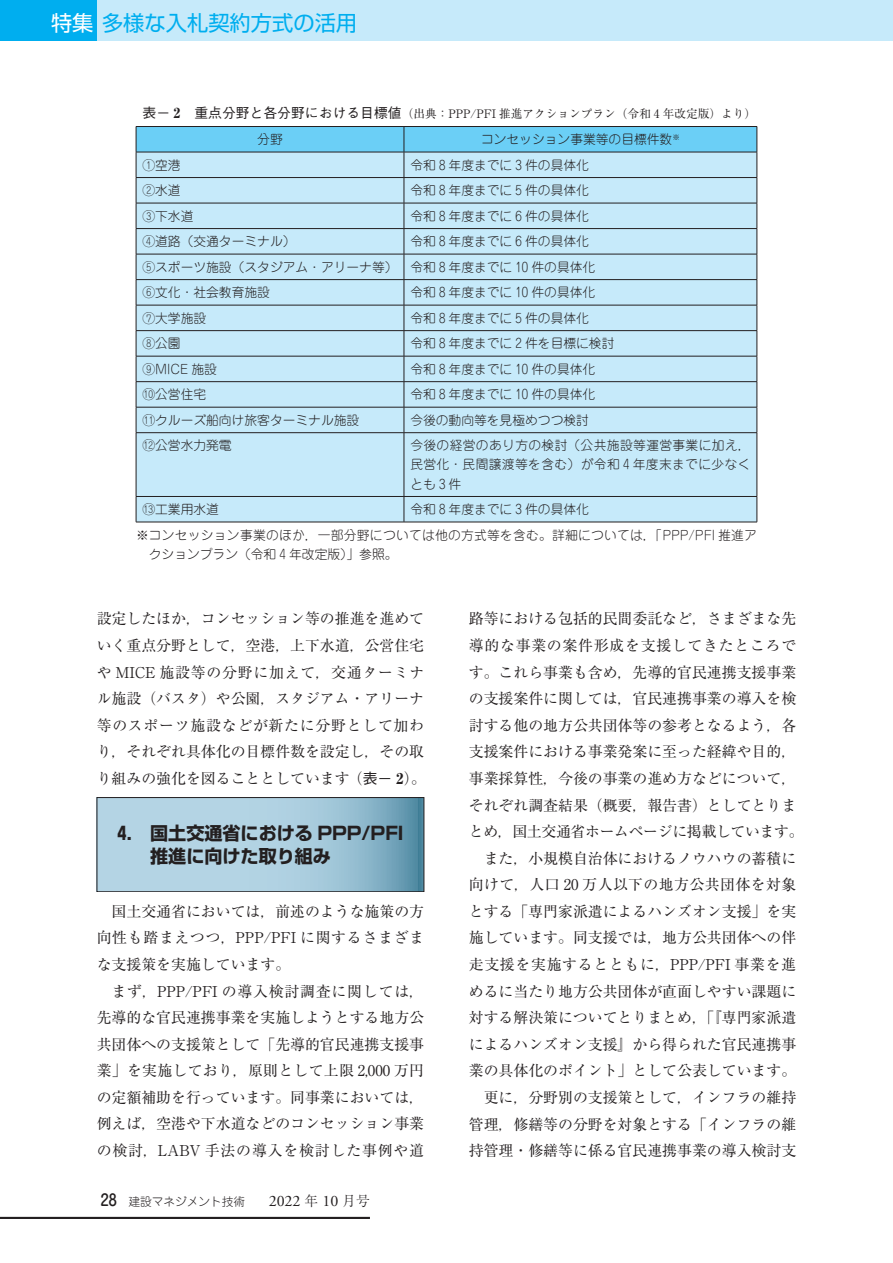
<style>
.page{position:relative;width:893px;height:1263px;background:#fff}
.page>*{position:absolute;margin:0;border:0;box-sizing:border-box;transform-origin:0 0}
.t1{font:21.3px "Shin Go Pr 6 N";color:#00aeef}
.t2{font:700 18px/23.4px "Shin Go Pr 6 N";color:#231f20}
.本文_14Q{font:14.85px/26.5px "Ryumin Pr 6 N";color:#231f20;text-align:justify}
.表_12Q{font:300 12.75px/19.2px "Jun 101 Pro";color:#231f20;text-align:justify}
.表_12Q-2{font:300 12.75px/19.2px "Jun 101 Pro";letter-spacing:.02em;color:#231f20}
.キャプション{font:11.7px "Ryumin Pr 6 N";color:#231f20}
.t3{font:300 11.7px "Jun 101 Pro";color:#231f20}
.s1{color:#fff}
.s2{font-family:"Gothic BBB Pr 6 N";font-weight:500;font-size:13.8px}
.s3{font-weight:800;font-size:13.8px}
.s4{font-family:"Gothic BBB Pr 6 N";font-weight:500}
.s5{font-weight:800}
.s6{font-family:"Jun 34 Pro";font-weight:500;font-size:15.9px}
.s7{font-family:"Adobe Garamond Pro";font-weight:400;font-size:15.9px}
.s8{font-family:"Ryumin Pr 6 N";font-size:13.8px}
</style>
<div class="page">
<div style="left:0;top:0;width:98px;height:40px;background:#00aeef"></div>
<div style="left:98px;top:0;width:795px;height:40px;background:#c6eafa"></div>
<svg style="left:99px;top:799px;width:323px;height:91px;background:#a2c7d9"></svg>
<div style="left:97px;top:797px;width:327px;height:95px;border:1px solid #231f20"></div>
<div style="left:137px;top:433px;width:620px;height:89px;background:#c6eafa"></div>
<svg style="left:136px;top:126px;width:622px;height:306px;background:#b8dff0"></svg>
<hr style="left:136px;top:432px;width:268px;height:1px;background:#231f20">
<hr style="left:136px;top:433px;width:1px;height:63px;background:#231f20">
<hr style="left:404px;top:432px;width:353px;height:1px;background:#231f20">
<hr style="left:404px;top:433px;width:1px;height:63px;background:#231f20">
<hr style="left:757px;top:433px;width:1px;height:63px;background:#231f20">
<hr style="left:136px;top:496px;width:268px;height:1px;background:#231f20">
<svg style="left:136px;top:497px;width:1px;height:25px"></svg>
<hr style="left:404px;top:496px;width:353px;height:1px;background:#231f20">
<svg style="left:404px;top:497px;width:1px;height:25px"></svg>
<svg style="left:757px;top:497px;width:1px;height:25px"></svg>
<hr style="left:136px;top:522px;width:268px;height:1px;background:#231f20">
<hr style="left:404px;top:522px;width:353px;height:1px;background:#231f20">
<hr style="left:136px;top:126px;width:268px;height:1px;background:#231f20">
<hr style="left:404px;top:126px;width:353px;height:1px;background:#231f20">
<hr style="left:0;top:1217px;width:370px;height:2px;background:#231f20">
<h1 class="t1" style="left:51px;top:6px;width:308px"><span class="s1">特集</span>多様な入札契約方式の活用</h1>
<p class="キャプション" style="left:143px;top:105px;width:615px"><span class="s2">表－</span> <span class="s3">2</span><span class="s2">　重点分野と各分野における目標値</span>（出典：PPP/PFI 推進アクションプラン（令和 4 年改定版）より）</p>
<p class="表_12Q" style="left:257px;top:128px;width:27px">分野</p>
<p class="表_12Q" style="left:481px;top:128px;width:200px">コンセッション事業等の目標件数<sup>※</sup></p>
<p class="表_12Q" style="left:142px;top:154px;width:40px">①空港</p>
<p class="表_12Q" style="left:410px;top:154px;width:180px">令和 8 年度までに 3 件の具体化</p>
<p class="表_12Q" style="left:142px;top:179px;width:40px">②水道</p>
<p class="表_12Q" style="left:410px;top:179px;width:180px">令和 8 年度までに 5 件の具体化</p>
<p class="表_12Q" style="left:142px;top:205px;width:53px">③下水道</p>
<p class="表_12Q" style="left:410px;top:205px;width:180px">令和 8 年度までに 6 件の具体化</p>
<p class="表_12Q" style="left:142px;top:230px;width:155px">④道路（交通ターミナル）</p>
<p class="表_12Q" style="left:410px;top:230px;width:180px">令和 8 年度までに 6 件の具体化</p>
<p class="表_12Q" style="left:142px;top:256px;width:257px">⑤スポーツ施設（スタジアム・アリーナ等）</p>
<p class="表_12Q" style="left:410px;top:256px;width:186px">令和 8 年度までに 10 件の具体化</p>
<p class="表_12Q" style="left:142px;top:281px;width:129px">⑥文化・社会教育施設</p>
<p class="表_12Q" style="left:410px;top:281px;width:186px">令和 8 年度までに 10 件の具体化</p>
<p class="表_12Q" style="left:142px;top:307px;width:65px">⑦大学施設</p>
<p class="表_12Q" style="left:410px;top:307px;width:180px">令和 8 年度までに 5 件の具体化</p>
<p class="表_12Q" style="left:142px;top:332px;width:40px">⑧公園</p>
<p class="表_12Q" style="left:410px;top:332px;width:206px">令和 8 年度までに 2 件を目標に検討</p>
<p class="表_12Q" style="left:142px;top:358px;width:76px">⑨MICE 施設</p>
<p class="表_12Q" style="left:410px;top:358px;width:186px">令和 8 年度までに 10 件の具体化</p>
<p class="表_12Q" style="left:142px;top:383px;width:65px">⑩公営住宅</p>
<p class="表_12Q" style="left:410px;top:383px;width:186px">令和 8 年度までに 10 件の具体化</p>
<p class="表_12Q" style="left:142px;top:409px;width:218px">⑪クルーズ船向け旅客ターミナル施設</p>
<p class="表_12Q" style="left:410px;top:409px;width:180px">今後の動向等を見極めつつ検討</p>
<p class="表_12Q" style="left:142px;top:434px;width:91px">⑫公営水力発電</p>
<p class="表_12Q" style="left:410px;top:434px;width:342px">今後の経営のあり方の検討（公共施設等運営事業に加え，民営化・民間譲渡等を含む）が令和 4 年度末までに少なくとも3件</p>
<p class="表_12Q" style="left:142px;top:498px;width:78px">⑬工業用水道</p>
<p class="表_12Q" style="left:410px;top:498px;width:180px">令和 8 年度までに 3 件の具体化</p>
<p class="表_12Q-2" style="left:149px;top:524px;width:610px;text-indent:-13px">※コンセッション事業のほか，一部分野については他の方式等を含む。詳細については，「PPP/PFI 推進アクションプラン（令和 4 年改定版）」参照。</p>
<p class="本文_14Q" style="left:97px;top:605px;width:331px;text-align:left">設定したほか，コンセッション等の推進を進めていく重点分野として，空港，上下水道，公営住宅や MICE 施設等の分野に加えて，交通ターミナル施設（バスタ）や公園，スタジアム・アリーナ等のスポーツ施設などが新たに分野として加わり，それぞれ具体化の目標件数を設定し，その取り組みの強化を図ることとしています（<span class="s4">表－</span> <span class="s5">2</span>）。</p>
<p class="t2" style="left:150px;top:821px;width:255px;text-indent:-33px">4.　国土交通省における PPP/PFI推進に向けた取り組み</p>
<p class="本文_14Q" style="left:97px;top:897px;width:329px;text-indent:15px">国土交通省においては，前述のような施策の方向性も踏まえつつ，PPP/PFI に関するさまざまな支援策を実施しています。</p>
<p class="本文_14Q" style="left:97px;top:977px;width:329px;text-indent:15px">まず，PPP/PFI の導入検討調査に関しては，先導的な官民連携事業を実施しようとする地方公共団体への支援策として「先導的官民連携支援事業」を実施しており，原則として上限 2,000 万円の定額補助を行っています。同事業においては，例えば，空港や下水道などのコンセッション事業の検討，LABV 手法の導入を検討した事例や道</p>
<p class="t3" style="left:101px;top:1192px;width:270px"><span class="s6">28</span> 建設マネジメント技術　　<span class="s7">2022</span> <span class="s8">年</span> <span class="s7">10</span> <span class="s8">月号</span></p>
<p class="本文_14Q" style="left:469px;top:605px;width:336px;text-align:left">路等における包括的民間委託など，さまざまな先導的な事業の案件形成を支援してきたところです。これら事業も含め，先導的官民連携支援事業の支援案件に関しては，官民連携事業の導入を検討する他の地方公共団体等の参考となるよう，各支援案件における事業発案に至った経緯や目的，事業採算性，今後の事業の進め方などについて，それぞれ調査結果（概要，報告書）としてとりまとめ，国土交通省ホームページに掲載しています。</p>
<p class="本文_14Q" style="left:469px;top:844px;width:329px;text-indent:15px">また，小規模自治体におけるノウハウの蓄積に向けて，人口 20 万人以下の地方公共団体を対象とする「専門家派遣によるハンズオン支援」を実施しています。同支援では，地方公共団体への伴走支援を実施するとともに，PPP/PFI 事業を進めるに当たり地方公共団体が直面しやすい課題に対する解決策についてとりまとめ，「『専門家派遣によるハンズオン支援』から得られた官民連携事業の具体化のポイント」として公表しています。</p>
<p class="本文_14Q" style="left:469px;top:1083px;width:329px;text-indent:15px">更に，分野別の支援策として，インフラの維持管理，修繕等の分野を対象とする「インフラの維持管理・修繕等に係る官民連携事業の導入検討支</p>
</div>
